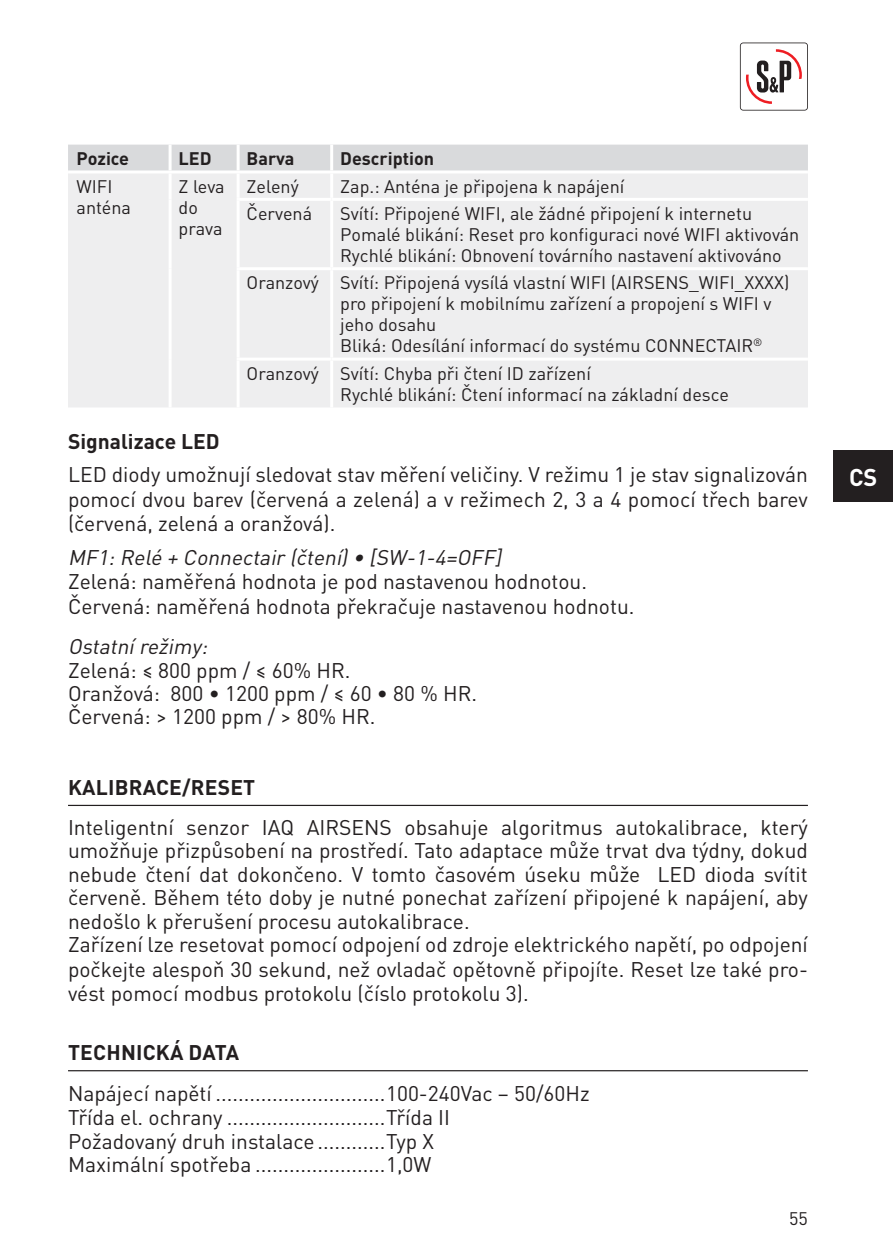
<style>
.page{position:relative;width:893px;height:1259px;background:#fff}
.page>*{position:absolute;margin:0;border:0;box-sizing:border-box;transform-origin:0 0}
.t1{font:700 24px "DIN Pro";color:#fff}
.t2{font:21px/23.7px "DIN Pro";color:#231f20}
.t3{font:italic 21px "DIN Pro";color:#231f20}
.t4{font:700 21px "DIN Pro";letter-spacing:.01em;color:#231f20}
.t5{font:18px/21px "DIN Pro";color:#231f20}
.t6{font:700 18px "DIN Pro";color:#231f20}
</style>
<div class="page">
<svg style="left:740px;top:43px;width:68px;height:68px"></svg>
<div style="left:833px;top:451px;width:60px;height:51px;background:#231f20"></div>
<hr style="left:68px;top:805px;width:740px;height:1px;background:#231f20">
<hr style="left:68px;top:1070px;width:740px;height:1px;background:#231f20">
<div style="left:68px;top:145px;width:740px;height:25px;background:#d9dadc"></div>
<div style="left:68px;top:174px;width:740px;height:233px;background:#eeeeef"></div>
<hr style="left:169px;top:173px;width:3px;height:26px;background:#fff">
<hr style="left:237px;top:173px;width:3px;height:25px;background:#fff">
<hr style="left:330px;top:173px;width:3px;height:25px;background:#fff">
<hr style="left:169px;top:199px;width:3px;height:70px;background:#fff">
<hr style="left:237px;top:198px;width:95px;height:3px;background:#fff">
<hr style="left:237px;top:201px;width:3px;height:66px;background:#fff">
<hr style="left:332px;top:198px;width:476px;height:3px;background:#fff">
<hr style="left:330px;top:201px;width:3px;height:66px;background:#fff">
<hr style="left:169px;top:269px;width:3px;height:90px;background:#fff">
<hr style="left:237px;top:267px;width:95px;height:3px;background:#fff">
<hr style="left:237px;top:270px;width:3px;height:87px;background:#fff">
<hr style="left:332px;top:267px;width:476px;height:3px;background:#fff">
<hr style="left:330px;top:270px;width:3px;height:87px;background:#fff">
<hr style="left:169px;top:359px;width:3px;height:48px;background:#fff">
<hr style="left:237px;top:357px;width:95px;height:3px;background:#fff">
<hr style="left:237px;top:360px;width:3px;height:47px;background:#fff">
<hr style="left:332px;top:357px;width:476px;height:3px;background:#fff">
<hr style="left:330px;top:360px;width:3px;height:47px;background:#fff">
<hr style="left:169px;top:145px;width:3px;height:25px;background:#fff">
<hr style="left:237px;top:145px;width:3px;height:25px;background:#fff">
<hr style="left:330px;top:145px;width:3px;height:25px;background:#fff">
<p class="t6" style="left:77px;top:152px;width:54px">Pozice</p>
<p class="t6" style="left:179px;top:152px;width:35px">LED</p>
<p class="t6" style="left:247px;top:152px;width:49px">Barva</p>
<p class="t6" style="left:340px;top:152px;width:95px">Description</p>
<p class="t5" style="left:77px;top:177px;width:56px">WIFI anténa</p>
<p class="t5" style="left:179px;top:177px;width:48px">Z leva do prava</p>
<p class="t5" style="left:247px;top:177px;width:54px">Zelený</p>
<p class="t5" style="left:340px;top:177px;width:286px">Zap.: Anténa je připojena k napájení</p>
<p class="t5" style="left:247px;top:205px;width:67px">Červená</p>
<p class="t5" style="left:340px;top:205px;width:461px">Svítí: Připojené WIFI, ale žádné připojení k internetu<br>Pomalé blikání: Reset pro konfiguraci nové WIFI aktivován<br>Rychlé blikání: Obnovení továrního nastavení aktivováno</p>
<p class="t5" style="left:340px;top:274px;width:451px;text-indent:-94px">Oranzový Svítí: Připojená vysílá vlastní WIFI (AIRSENS_WIFI_XXXX) pro připojení k mobilnímu zařízení a propojení s WIFI v jeho dosahu<br>Bliká: Odesílání informací do systému CONNECTAIR<sup>®</sup></p>
<p class="t5" style="left:340px;top:364px;width:390px;text-indent:-94px">Oranzový Svítí: Chyba při čtení ID zařízení<br>Rychlé blikání: Čtení informací na základní desce</p>
<p class="t4" style="left:68px;top:434px;width:153px">Signalizace LED</p>
<p class="t2" style="left:68px;top:464px;width:741px;line-height:24.6px;text-align:justify">LED diody umožnují sledovat stav měření veličiny. V režimu 1 je stav signalizován pomocí dvou barev (červená a zelená) a v režimech 2, 3 a 4 pomocí třech barev (červená, zelená a oranžová).</p>
<p class="t3" style="left:68px;top:549px;width:438px">MF1: Relé + Connectair (čtení) • [SW-1-4=OFF]</p>
<p class="t2" style="left:68px;top:571px;width:568px;line-height:24.6px">Zelená: naměřená hodnota je pod nastavenou hodnotou.<br>Červená: naměřená hodnota překračuje nastavenou hodnotu.</p>
<p class="t3" style="left:68px;top:639px;width:144px">Ostatní režimy:</p>
<p class="t2" style="left:68px;top:660px;width:411px">Zelená: ≤ 800 ppm / ≤ 60% HR.<br>Oranžová: 800 • 1200 ppm / ≤ 60 • 80 % HR.<br>Červená: &gt; 1200 ppm / &gt; 80% HR.</p>
<p class="t4" style="left:68px;top:779px;width:189px">KALIBRACE/RESET</p>
<p class="t2" style="left:68px;top:818px;width:741px">Inteligentní senzor IAQ AIRSENS obsahuje algoritmus autokalibrace, který umožňuje přizpůsobení na prostředí. Tato adaptace může trvat dva týdny, dokud nebude čtení dat dokončeno. V tomto časovém úseku může LED dioda svítit červeně. Během této doby je nutné ponechat zařízení připojené k napájení, aby nedošlo k přerušení procesu autokalibrace.<br>Zařízení lze resetovat pomocí odpojení od zdroje elektrického napětí, po odpojení počkejte alespoň 30 sekund, než ovladač opětovně připojíte. Reset lze také pro&shy;vést pomocí modbus protokolu (číslo protokolu 3).</p>
<p class="t4" style="left:68px;top:1045px;width:173px">TECHNICKÁ DATA</p>
<p class="t2" style="left:68px;top:1083px;width:523px">Napájecí napětí ..............................100-240Vac – 50/60Hz Třída el. ochrany ............................Třída II<br>Požadovaný druh instalace ............Typ X<br>Maximální spotřeba .......................1,0W</p>
<p class="t5" style="left:789px;top:1209px;width:20px">55</p>
<p class="t1" style="left:849px;top:468px;width:30px">CS</p>
</div>
